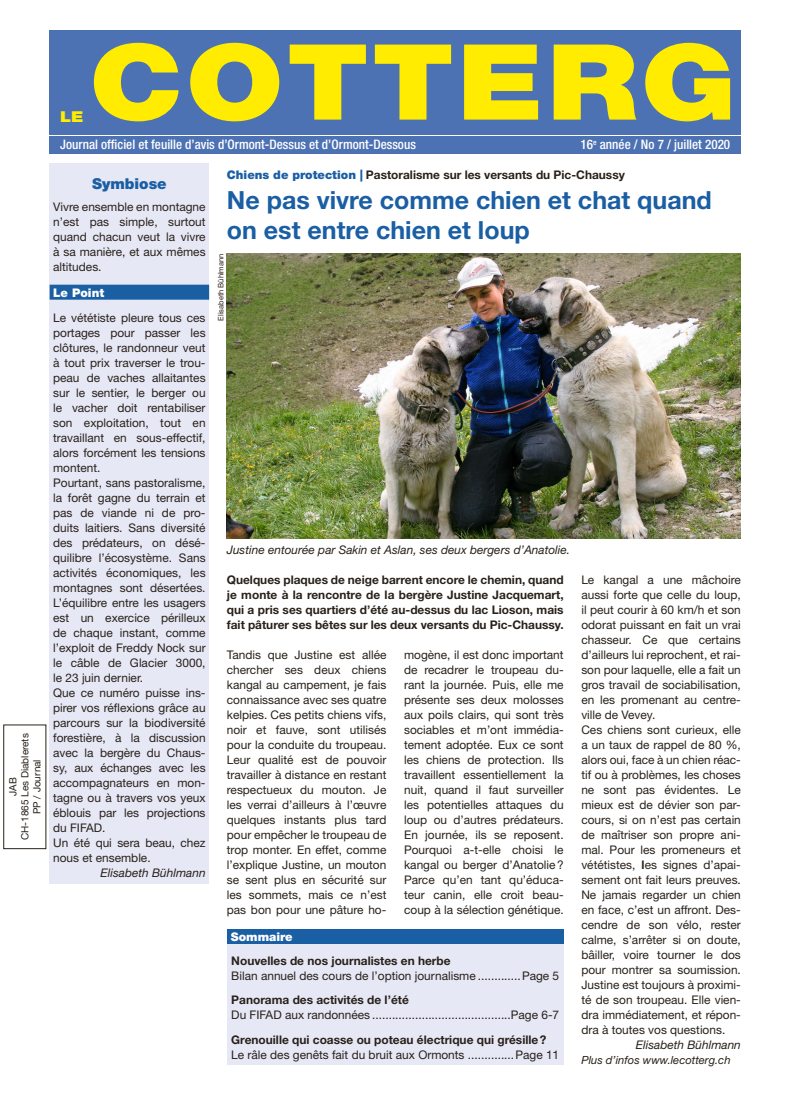
<style>
.page{position:relative;width:787px;height:1106px;background:#fff}
.page>*{position:absolute;margin:0;border:0;box-sizing:border-box;transform-origin:0 0}
.t1{font:900 105px "Helvetica Neue LT Std";letter-spacing:.025em;color:#ffec00;scale:1.17 1}
.t2{font:700 25px/30px "Helvetica Neue LT Std";color:#1a5ea4}
.t3{font:900 15px "Helvetica Neue LT Std";color:#1a5ea4}
.t4{font:900 15px "Helvetica Neue LT Std";color:#ffec00;scale:1.17 1}
.t5{font:500 condensed 13.12px "Helvetica Neue LT Std";color:#fff}
.t6{font:11.88px/15px "Helvetica Neue LT Std";color:#29211a;text-align:justify}
.t7{font:700 11.88px/15px "Helvetica Neue LT Std";color:#29211a;text-align:justify}
.t8{font:italic 11.88px "Helvetica Neue LT Std";color:#29211a}
.t9{font:900 11.88px "Helvetica Neue LT Std";color:#fff}
.t10{font:italic 11.25px "Helvetica Neue LT Std";color:#29211a}
.t11{font:10px/12px "Helvetica Neue LT Std";color:#29211a;text-align:center}
.t12{font:7.5px "Helvetica Neue LT Std";color:#29211a}
.s1{font-weight:900;color:#1a5ea4}
.s2{font-weight:700}
</style>
<div class="page">
<div style="left:50px;top:30px;width:691px;height:105px;background:#4d72b3"></div>
<div style="left:50px;top:136px;width:691px;height:18px;background:#4d72b3"></div>
<div style="left:50px;top:164px;width:159px;height:720px;background:#e6e8f5"></div>
<div style="left:50px;top:285px;width:159px;height:15px;background:#1a5ea4"></div>
<div style="left:227px;top:929px;width:336px;height:15px;background:#1a5ea4"></div>
<div style="left:227px;top:944px;width:336px;height:120px;background:#e6e8f5"></div>
<img style="left:227px;top:254px;width:514px;height:285px">
<p class="t11" style="left:7px;top:840px;width:108px;rotate:-90deg">JAB<br>CH-1865 Les Diablerets<br>PP / Journal</p>
<p class="t4" style="left:60px;top:108px;width:22px">LE</p>
<h1 class="t1" style="left:89px;top:19px;width:554px">COTTERG</h1>
<p class="t5" style="left:60px;top:136px;width:357px">Journal officiel et feuille d’avis d’Ormont-Dessus et d’Ormont-Dessous</p>
<p class="t5" style="left:580px;top:136px;width:151px">16<sup>e</sup> année / No 7 / juillet 2020</p>
<p class="t3" style="left:92px;top:174px;width:76px">Symbiose</p>
<p class="t6" style="left:53px;top:199px;width:154px">Vivre ensemble en montagne n’est pas simple, surtout quand chacun veut la vivre à sa manière, et aux mêmes altitudes.</p>
<p class="t9" style="left:53px;top:285px;width:53px">Le Point</p>
<p class="t6" style="left:53px;top:310px;width:154px;text-align:left">Le vététiste pleure tous ces portages pour passer les clôtures, le randonneur veut à tout prix traverser le trou&shy;peau de vaches allaitantes sur le sentier, le berger ou le vacher doit rentabiliser son exploitation, tout en travaillant en sous-effectif, alors forcément les tensions montent.<br>Pourtant, sans pastoralisme, la forêt gagne du terrain et pas de viande ni de pro&shy;duits laitiers. Sans diversité des prédateurs, on désé&shy;quilibre l’écosystème. Sans activités économiques, les montagnes sont désertées.<br>L’équilibre entre les usagers est un exercice périlleux de chaque instant, comme l’exploit de Freddy Nock sur le câble de Glacier 3000, le 23 juin dernier.<br>Que ce numéro puisse ins&shy;pirer vos réflexions grâce au parcours sur la biodiversité forestière, à la discussion avec la bergère du Chaus&shy;sy, aux échanges avec les accompagnateurs en mon&shy;tagne ou à travers vos yeux éblouis par les projections du FIFAD.<br>Un été qui sera beau, chez nous et ensemble.</p>
<p class="t8" style="left:101px;top:866px;width:106px">Elisabeth Bühlmann</p>
<p class="t7" style="left:227px;top:167px;width:399px"><span class="s1">Chiens de protection |</span> Pastoralisme sur les versants du Pic-Chaussy</p>
<h2 class="t2" style="left:227px;top:184px;width:486px">Ne pas vivre comme chien et chat quand on est entre chien et loup</h2>
<p class="t12" style="left:216px;top:320px;width:68px;rotate:-90deg">Elisabeth Bühlmann</p>
<p class="t8" style="left:227px;top:542px;width:345px">Justine entourée par Sakin et Aslan, ses deux bergers d’Anatolie.</p>
<p class="t7" style="left:227px;top:572px;width:338px">Quelques plaques de neige barrent encore le chemin, quand je monte à la rencontre de la bergère Justine Jacquemart, qui a pris ses quartiers d’été au-dessus du lac Lioson, mais fait pâturer ses bêtes sur les deux versants du Pic-Chaussy.</p>
<p class="t6" style="left:227px;top:647px;width:161px">Tandis que Justine est allée chercher ses deux chiens kangal au campement, je fais connaissance avec ses quatre kelpies. Ces petits chiens vifs, noir et fauve, sont utilisés pour la conduite du troupeau.<br>Leur qualité est de pouvoir travailler à distance en restant respectueux du mouton. Je les verrai d’ailleurs à l’œuvre quelques instants plus tard pour empêcher le troupeau de trop monter. En effet, comme l’explique Justine, un mouton se sent plus en sécurité sur les sommets, mais ce n’est pas bon pour une pâture ho-</p>
<p class="t6" style="left:404px;top:647px;width:161px">mogène, il est donc important de recadrer le troupeau du&shy;rant la journée. Puis, elle me présente ses deux molosses aux poils clairs, qui sont très sociables et m’ont immédia&shy;tement adoptée. Eux ce sont les chiens de protection. Ils travaillent essentiellement la nuit, quand il faut surveiller les potentielles attaques du loup ou d’autres prédateurs.<br>En journée, ils se reposent.<br>Pourquoi a-t-elle choisi le kangal ou berger d’Anatolie?<br>Parce qu’en tant qu’éduca&shy;teur canin, elle croit beau&shy;coup à la sélection génétique.</p>
<p class="t9" style="left:231px;top:929px;width:63px">Sommaire</p>
<p class="t7" style="left:231px;top:952px;width:221px">Nouvelles de nos journalistes en herbe</p>
<p class="t6" style="left:231px;top:968px;width:246px">Bilan annuel des cours de l’option journalisme</p>
<p class="t6" style="left:522px;top:968px;width:39px">Page 5</p>
<p class="t7" style="left:231px;top:992px;width:179px">Panorama des activités de l’été</p>
<p class="t6" style="left:231px;top:1007px;width:140px">Du FIFAD aux randonnées</p>
<p class="t6" style="left:511px;top:1007px;width:50px">Page 6-7</p>
<p class="t7" style="left:231px;top:1032px;width:316px">Grenouille qui coasse ou poteau électrique qui grésille?</p>
<p class="t6" style="left:231px;top:1047px;width:235px">Le râle des genêts fait du bruit aux Ormonts</p>
<p class="t6" style="left:515px;top:1047px;width:45px">Page 11</p>
<p class="t6" style="left:581px;top:572px;width:161px;text-align:left">Le kangal a une mâchoire aussi forte que celle du loup, il peut courir à 60 km/h et son odorat puissant en fait un vrai chasseur. Ce que certains d’ailleurs lui reprochent, et rai&shy;son pour laquelle, elle a fait un gros travail de sociabilisation, en les promenant au centre&shy;ville de Vevey.<br>Ces chiens sont curieux, elle a un taux de rappel de 80 %, alors oui, face à un chien réac&shy;tif ou à problèmes, les choses ne sont pas évidentes. Le mieux est de dévier son par&shy;cours, si on n’est pas certain de maîtriser son propre ani&shy;mal. Pour les promeneurs et vététistes, <span class="s2">l</span>es signes d’apai&shy;sement ont fait leurs preuves.<br>Ne jamais regarder un chien en face, c’est un affront. Des&shy;cendre de son vélo, rester calme, s’arrêter si on doute, bâiller, voire tourner le dos pour montrer sa soumission.<br>Justine est toujours à proximi&shy;té de son troupeau. Elle vien&shy;dra immédiatement, et répon&shy;dra à toutes vos questions.</p>
<p class="t8" style="left:636px;top:1037px;width:106px">Elisabeth Bühlmann</p>
<p class="t10" style="left:581px;top:1053px;width:151px">Plus d’infos www.lecotterg.ch</p>
</div>
